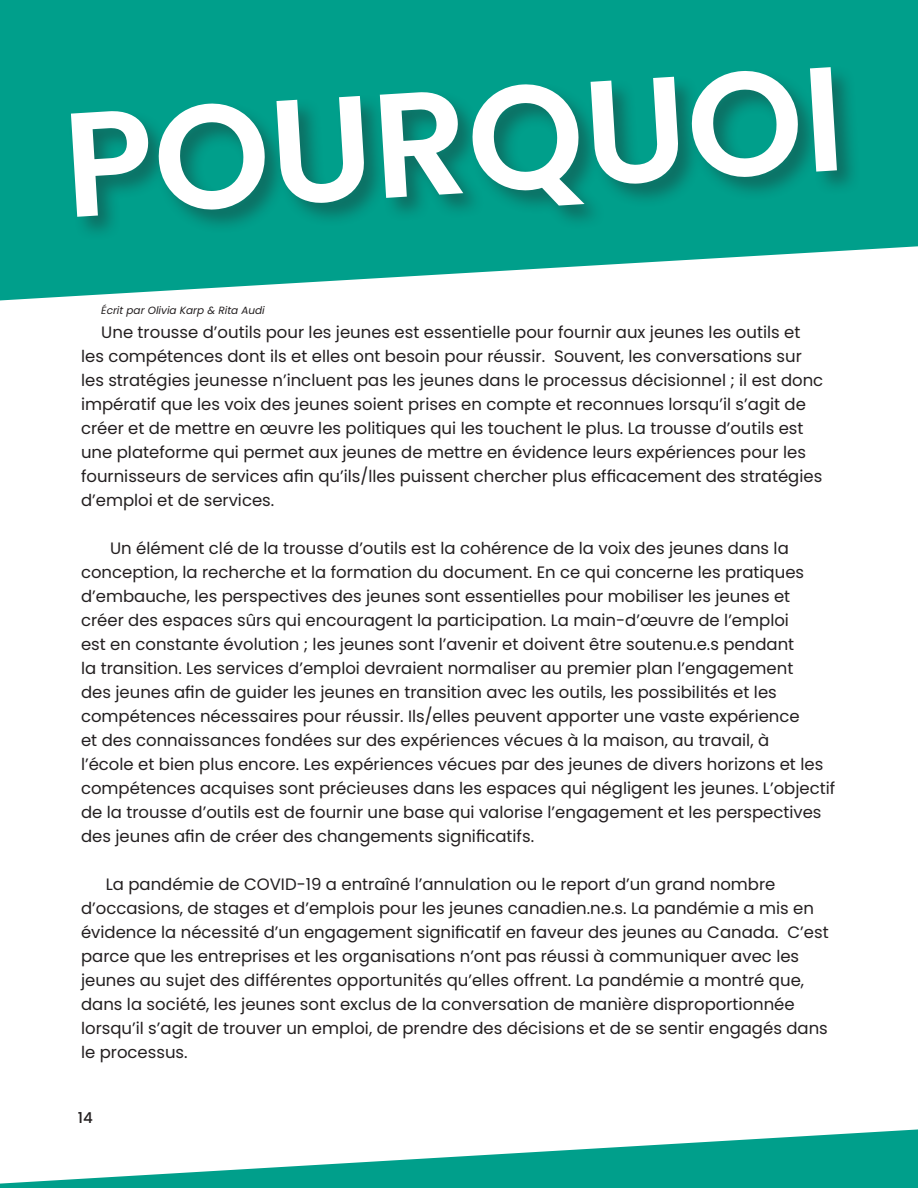
<style>
.page{position:relative;width:918px;height:1188px;background:#fff}
.page>*{position:absolute;margin:0;border:0;box-sizing:border-box;transform-origin:0 0}
.t1{font:600 148.05px "Poppins";color:#fff}
.t2{font:16.5px/24px "Poppins";color:#231f20}
.t3{font:500 15px "Poppins";color:#231f20}
.t4{font:italic 10.5px "Poppins";color:#231f20}
</style>
<div class="page">
<svg style="left:0;top:1129px;width:918px;height:59px;fill:#009f8b"></svg>
<svg style="left:0;top:0;width:918px;height:300px;fill:#009f8b"></svg>
<div style="left:69px;top:65px;width:793px;height:176px;background:#231f20;opacity:.38"></div>
<h1 class="t1" style="left:58px;top:83px;width:783px;rotate:-4deg">POURQUOI</h1>
<p class="t4" style="left:101px;top:304px;width:165px">Écrit par Olivia Karp &amp; Rita Audi</p>
<p class="t2" style="left:81px;top:320px;width:744px;text-indent:20px">Une trousse d’outils pour les jeunes est essentielle pour fournir aux jeunes les outils et les compétences dont ils et elles ont besoin pour réussir. Souvent, les conversations sur les stratégies jeunesse n’incluent pas les jeunes dans le processus décisionnel ; il est donc impératif que les voix des jeunes soient prises en compte et reconnues lorsqu’il s’agit de créer et de mettre en œuvre les politiques qui les touchent le plus. La trousse d’outils est une plateforme qui permet aux jeunes de mettre en évidence leurs expériences pour les fournisseurs de services afin qu’ils/lles puissent chercher plus efficacement des stratégies d’emploi et de services.</p>
<p class="t2" style="left:81px;top:536px;width:756px;text-indent:29px">Un élément clé de la trousse d’outils est la cohérence de la voix des jeunes dans la conception, la recherche et la formation du document. En ce qui concerne les pratiques d’embauche, les perspectives des jeunes sont essentielles pour mobiliser les jeunes et créer des espaces sûrs qui encouragent la participation. La main-d’œuvre de l’emploi<br>est en constante évolution ; les jeunes sont l’avenir et doivent être soutenu.e.s pendant<br>la transition. Les services d’emploi devraient normaliser au premier plan l’engagement<br>des jeunes afin de guider les jeunes en transition avec les outils, les possibilités et les compétences nécessaires pour réussir. Ils/elles peuvent apporter une vaste expérience<br>et des connaissances fondées sur des expériences vécues à la maison, au travail, à<br>l’école et bien plus encore. Les expériences vécues par des jeunes de divers horizons et les compétences acquises sont précieuses dans les espaces qui négligent les jeunes. L’objectif de la trousse d’outils est de fournir une base qui valorise l’engagement et les perspectives des jeunes afin de créer des changements significatifs.</p>
<p class="t2" style="left:81px;top:872px;width:749px;text-indent:25px">La pandémie de COVID-19 a entraîné l’annulation ou le report d’un grand nombre d’occasions, de stages et d’emplois pour les jeunes canadien.ne.s. La pandémie a mis en évidence la nécessité d’un engagement significatif en faveur des jeunes au Canada. C’est parce que les entreprises et les organisations n’ont pas réussi à communiquer avec les jeunes au sujet des différentes opportunités qu’elles offrent. La pandémie a montré que, dans la société, les jeunes sont exclus de la conversation de manière disproportionnée lorsqu’il s’agit de trouver un emploi, de prendre des décisions et de se sentir engagés dans le processus.</p>
<p class="t3" style="left:78px;top:1109px;width:16px">14</p>
</div>
